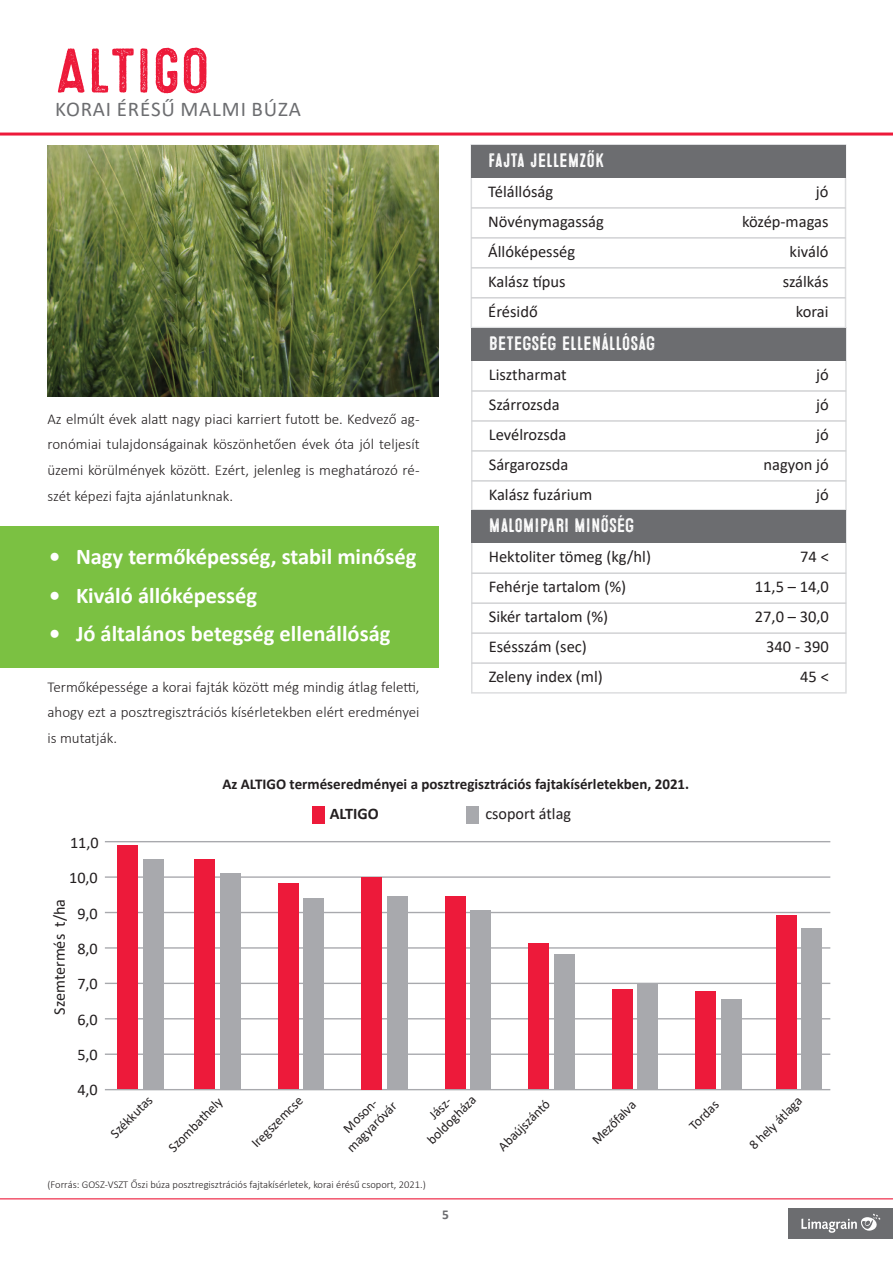
<style>
.page{position:relative;width:893px;height:1263px;background:#fff}
.page>*{position:absolute;margin:0;border:0;box-sizing:border-box;transform-origin:0 0}
.t1{font:62.7px "Microbrew Three";color:#ed1a3a}
.t2{font:700 22.5px "Calibri";color:#fff}
.t3{font:21px "Calibri";letter-spacing:.04em;color:#6c6d70}
.t4{font:19.5px "Microbrew Three";color:#fff}
.t5{font:16.5px "Calibri";color:#231f20}
.t6{font:16.2px/35.4px "Calibri";color:#231f20}
.t7{font:700 16.2px "Calibri";color:#231f20}
.t8{font:300 15px/25.5px "Calibri";color:#231f20;text-align:justify}
.t9{font:700 15px "Calibri";color:#231f20}
.t10{font:13.5px/16.2px "Calibri";color:#231f20;text-align:center}
.t11{font:700 13.5px "Calibri";color:#6c6d70}
.t12{font:300 10.5px "Calibri";color:#231f20}
</style>
<div class="page">
<hr style="left:0;top:133px;width:893px;height:3px;background:#ed1a3a">
<hr style="left:0;top:1198px;width:893px;height:1px;background:#ed1a3a">
<div style="left:789px;top:1208px;width:104px;height:31px;background:#6c6d70"></div>
<svg style="left:801px;top:1214px;width:79px;height:19px"></svg>
<img style="left:48px;top:146px;width:391px;height:250px">
<div style="left:0;top:526px;width:439px;height:141px;background:#7bc142"></div>
<div style="left:471px;top:144px;width:375px;height:184px;border:2px solid #dcdddf"></div>
<div style="left:471px;top:327px;width:376px;height:184px;border:2px solid #dcdddf"></div>
<div style="left:471px;top:145px;width:374px;height:32px;background:#6c6d70"></div>
<div style="left:472px;top:328px;width:374px;height:32px;background:#6c6d70"></div>
<hr style="left:471px;top:207px;width:375px;height:2px;background:#d1d2d4">
<hr style="left:471px;top:390px;width:375px;height:2px;background:#d1d2d4">
<hr style="left:471px;top:297px;width:375px;height:2px;background:#d1d2d4">
<hr style="left:471px;top:480px;width:375px;height:2px;background:#d1d2d4">
<hr style="left:471px;top:267px;width:375px;height:2px;background:#d1d2d4">
<hr style="left:471px;top:450px;width:375px;height:2px;background:#d1d2d4">
<hr style="left:471px;top:237px;width:375px;height:2px;background:#d1d2d4">
<hr style="left:471px;top:420px;width:375px;height:2px;background:#d1d2d4">
<div style="left:471px;top:509px;width:376px;height:185px;border:2px solid #dcdddf"></div>
<div style="left:472px;top:510px;width:374px;height:33px;background:#6c6d70"></div>
<hr style="left:471px;top:572px;width:375px;height:2px;background:#d1d2d4">
<hr style="left:471px;top:662px;width:375px;height:2px;background:#d1d2d4">
<hr style="left:471px;top:632px;width:375px;height:2px;background:#d1d2d4">
<hr style="left:471px;top:602px;width:375px;height:2px;background:#d1d2d4">
<hr style="left:105px;top:1089px;width:725px;height:1px;background:#a8a9ad">
<hr style="left:105px;top:1018px;width:725px;height:1px;background:#a8a9ad">
<hr style="left:105px;top:1053px;width:725px;height:2px;background:#a8a9ad">
<hr style="left:105px;top:983px;width:725px;height:1px;background:#a8a9ad">
<hr style="left:105px;top:876px;width:725px;height:2px;background:#a8a9ad">
<hr style="left:105px;top:841px;width:725px;height:1px;background:#a8a9ad">
<hr style="left:105px;top:912px;width:725px;height:1px;background:#a8a9ad">
<hr style="left:105px;top:947px;width:725px;height:2px;background:#a8a9ad">
<div style="left:143px;top:859px;width:21px;height:230px;background:#a8a9ad"></div>
<div style="left:194px;top:859px;width:21px;height:230px;background:#ed1a3a"></div>
<div style="left:117px;top:845px;width:21px;height:244px;background:#ed1a3a"></div>
<div style="left:220px;top:873px;width:21px;height:216px;background:#a8a9ad"></div>
<div style="left:303px;top:898px;width:21px;height:191px;background:#a8a9ad"></div>
<div style="left:361px;top:877px;width:21px;height:212px;background:#ed1a3a"></div>
<div style="left:278px;top:884px;width:21px;height:205px;background:#ed1a3a"></div>
<div style="left:387px;top:896px;width:21px;height:193px;background:#a8a9ad"></div>
<div style="left:445px;top:896px;width:20px;height:193px;background:#ed1a3a"></div>
<div style="left:470px;top:911px;width:21px;height:178px;background:#a8a9ad"></div>
<div style="left:554px;top:955px;width:20px;height:134px;background:#a8a9ad"></div>
<div style="left:528px;top:944px;width:21px;height:145px;background:#ed1a3a"></div>
<div style="left:637px;top:983px;width:21px;height:106px;background:#a8a9ad"></div>
<div style="left:612px;top:990px;width:20px;height:99px;background:#ed1a3a"></div>
<div style="left:721px;top:999px;width:20px;height:90px;background:#a8a9ad"></div>
<div style="left:695px;top:992px;width:21px;height:97px;background:#ed1a3a"></div>
<div style="left:801px;top:929px;width:21px;height:160px;background:#a8a9ad"></div>
<div style="left:776px;top:915px;width:21px;height:174px;background:#ed1a3a"></div>
<div style="left:312px;top:807px;width:12px;height:17px;background:#ed1a3a"></div>
<div style="left:466px;top:807px;width:13px;height:17px;background:#a8a9ad"></div>
<h1 class="t1" style="left:55px;top:35px;width:156px">ALTIGO</h1>
<h3 class="t3" style="left:55px;top:95px;width:247px">KORAI ÉRÉSŰ MALMI BÚZA</h3>
<p class="t8" style="left:48px;top:406px;width:374px">Az elmúlt évek alatt nagy piaci karriert futott be. Kedvező ag&shy;ronómiai tulajdonságainak köszönhetően évek óta jól teljesít üzemi körülmények között. Ezért, jelenleg is meghatározó ré&shy;szét képezi fajta ajánlatunknak.</p>
<h2 class="t2" style="left:49px;top:541px;width:369px">• Nagy termőképesség, stabil minőség</h2>
<h2 class="t2" style="left:49px;top:579px;width:210px">• Kiváló állóképesség</h2>
<h2 class="t2" style="left:49px;top:617px;width:343px">• Jó általános betegség ellenállóság</h2>
<p class="t8" style="left:48px;top:674px;width:374px">Termőképessége a korai fajták között még mindig átlag feletti, ahogy ezt a posztregisztrációs kísérletekben elért eredményei is mutatják.</p>
<h3 class="t4" style="left:488px;top:149px;width:118px">FAJTA JELLEMZŐK</h3>
<p class="t5" style="left:488px;top:180px;width:66px">Télállóság</p>
<p class="t5" style="left:816px;top:180px;width:14px">jó</p>
<p class="t5" style="left:488px;top:210px;width:117px">Növénymagasság</p>
<p class="t5" style="left:742px;top:210px;width:88px">közép-magas</p>
<p class="t5" style="left:488px;top:240px;width:88px">Állóképesség</p>
<p class="t5" style="left:790px;top:240px;width:40px">kiváló</p>
<p class="t5" style="left:488px;top:270px;width:79px">Kalász típus</p>
<p class="t5" style="left:783px;top:270px;width:47px">szálkás</p>
<p class="t5" style="left:488px;top:300px;width:51px">Érésidő</p>
<p class="t5" style="left:796px;top:300px;width:34px">korai</p>
<h3 class="t4" style="left:489px;top:332px;width:168px">BETEGSÉG ELLENÁLLÓSÁG</h3>
<p class="t5" style="left:489px;top:363px;width:79px">Lisztharmat</p>
<p class="t5" style="left:816px;top:363px;width:14px">jó</p>
<p class="t5" style="left:489px;top:393px;width:72px">Szárrozsda</p>
<p class="t5" style="left:816px;top:393px;width:14px">jó</p>
<p class="t5" style="left:489px;top:423px;width:79px">Levélrozsda</p>
<p class="t5" style="left:816px;top:423px;width:14px">jó</p>
<p class="t5" style="left:489px;top:453px;width:81px">Sárgarozsda</p>
<p class="t5" style="left:764px;top:453px;width:67px">nagyon jó</p>
<p class="t5" style="left:489px;top:483px;width:105px">Kalász fuzárium</p>
<p class="t5" style="left:816px;top:483px;width:14px">jó</p>
<h3 class="t4" style="left:489px;top:514px;width:147px">MALOMIPARI MINŐSÉG</h3>
<p class="t5" style="left:489px;top:545px;width:164px">Hektoliter tömeg (kg/hl)</p>
<p class="t5" style="left:800px;top:545px;width:30px">74 &lt;</p>
<p class="t5" style="left:489px;top:575px;width:139px">Fehérje tartalom (%)</p>
<p class="t5" style="left:755px;top:575px;width:76px">11,5 – 14,0</p>
<p class="t5" style="left:489px;top:605px;width:121px">Sikér tartalom (%)</p>
<p class="t5" style="left:755px;top:605px;width:76px">27,0 – 30,0</p>
<p class="t5" style="left:489px;top:635px;width:100px">Esésszám (sec)</p>
<p class="t5" style="left:766px;top:635px;width:64px">340 - 390</p>
<p class="t5" style="left:489px;top:665px;width:116px">Zeleny index (ml)</p>
<p class="t5" style="left:800px;top:665px;width:30px">45 &lt;</p>
<p class="t9" style="left:222px;top:773px;width:468px">Az ALTIGO terméseredményei a posztregisztrációs fajtakísérletekben, 2021.</p>
<p class="t6" style="left:70px;top:824px;width:30px">11,0</p>
<p class="t6" style="left:69px;top:860px;width:30px">10,0</p>
<p class="t6" style="left:41px;top:1015px;width:117px;rotate:-90deg">Szemtermés t/ha</p>
<p class="t6" style="left:77px;top:895px;width:22px">9,0</p>
<p class="t6" style="left:77px;top:930px;width:22px">8,0</p>
<p class="t6" style="left:77px;top:966px;width:22px">7,0</p>
<p class="t6" style="left:77px;top:1001px;width:22px">6,0</p>
<p class="t6" style="left:77px;top:1036px;width:22px">5,0<br>4,0</p>
<p class="t10" style="left:107px;top:1129px;width:55px;rotate:-45deg">Székkutas</p>
<p class="t7" style="left:330px;top:802px;width:51px">ALTIGO</p>
<p class="t6" style="left:485px;top:796px;width:87px">csoport átlag</p>
<p class="t10" style="left:412px;top:1124px;width:65px;rotate:-45deg">Jász&shy;boldogháza</p>
<p class="t10" style="left:494px;top:1143px;width:68px;rotate:-45deg">Abaújszántó</p>
<p class="t10" style="left:588px;top:1136px;width:58px;rotate:-45deg">Mezőfalva</p>
<p class="t10" style="left:685px;top:1122px;width:37px;rotate:-45deg">Tordas</p>
<p class="t10" style="left:248px;top:1139px;width:68px;rotate:-45deg">Iregszemcse</p>
<p class="t10" style="left:745px;top:1141px;width:70px;rotate:-45deg">8 hely átlaga</p>
<p class="t10" style="left:165px;top:1143px;width:72px;rotate:-45deg">Szombathely</p>
<p class="t10" style="left:332px;top:1132px;width:66px;rotate:-45deg">Moson&shy;magyaróvár</p>
<p class="t12" style="left:47px;top:1178px;width:380px">(Forrás: GOSZ-VSZT Őszi búza posztregisztrációs fajtakísérletek, korai érésű csoport, 2021.)</p>
<p class="t11" style="left:442px;top:1205px;width:8px">5</p>
</div>
